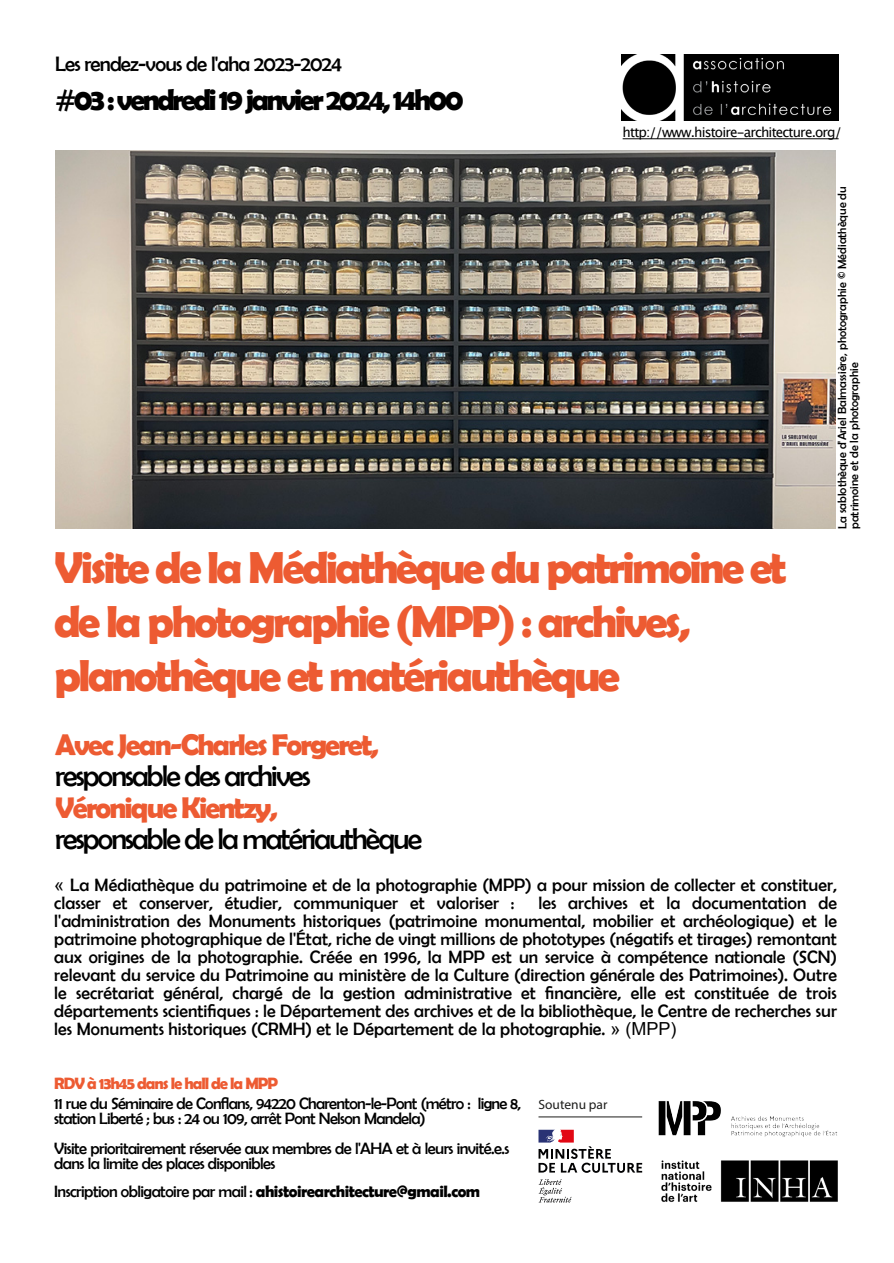
<style>
.page{position:relative;width:894px;height:1263px;background:#fff}
.page>*{position:absolute;margin:0;border:0;box-sizing:border-box;transform-origin:0 0}
.t1{font:700 45px/54px "Berlin Sans FB Demi";letter-spacing:-.065em;color:#ed5b32}
.t2{font:30px "Berlin Sans FB";letter-spacing:-.065em;color:#000}
.t3{font:700 30px "Berlin Sans FB Demi";letter-spacing:-.065em;color:#ed5b32}
.t4{font:700 30px "Berlin Sans FB Demi";letter-spacing:-.085em;color:#000}
.t5{font:21px "Berlin Sans FB";letter-spacing:-.04em;color:#000}
.t6{font:18px/18.1px "Berlin Sans FB";letter-spacing:.005em;color:#000}
.t7{font:16.5px/15px "Berlin Sans FB";letter-spacing:-.04em;color:#000}
.t8{font:700 16.5px "Berlin Sans FB Demi";letter-spacing:-.035em;color:#000}
.t9{font:700 16.5px "Berlin Sans FB Demi";letter-spacing:-.065em;color:#ed5b32}
.t10{font:13.5px "Lucida Grande";letter-spacing:-.065em;color:#000}
.t11{font:13.5px "Myriad Pro";color:#1d1d1b}
.t12{font:12px/12px "Berlin Sans FB";color:#000}
.s1{font-family:"Arial"}
.s2{font-family:"Berlin Sans FB";font-weight:400}
</style>
<div class="page">
<img style="left:621px;top:54px;width:217px;height:67px">
<hr style="left:622px;top:138px;width:216px;height:1px;background:#000">
<img style="left:661px;top:1160px;width:177px;height:42px">
<svg style="left:538px;top:1179px;width:33px;height:23px"></svg>
<svg style="left:538px;top:1130px;width:104px;height:43px"></svg>
<hr style="left:538px;top:1117px;width:104px;height:1px;background:#1d1d1b">
<img style="left:55px;top:150px;width:780px;height:379px">
<img style="left:658px;top:1101px;width:179px;height:36px">
<p class="t5" style="left:55px;top:53px;width:288px">Les rendez-vous de l'aha 2023-2024</p>
<h2 class="t4" style="left:55px;top:82px;width:410px">#03 : vendredi 19 janvier 2024, 14h00</h2>
<p class="t10" style="left:622px;top:126px;width:220px">http://www.histoire-architecture.org/</p>
<p class="t12" style="left:835px;top:529px;width:344px;rotate:-90deg">La sablothèque d'Ariel Balmassière, photographie © Médiathèque du patrimoine et de la photographie</p>
<h1 class="t1" style="left:54px;top:540px;width:733px">Visite de la Médiathèque du patrimoine et de la photographie (MPP) : archives, planothèque et matériauthèque</h1>
<h2 class="t3" style="left:55px;top:727px;width:325px">Avec Jean-Charles Forgeret,</h2>
<h2 class="t2" style="left:55px;top:759px;width:257px">responsable des archives</h2>
<h2 class="t3" style="left:55px;top:790px;width:224px">Véronique Kientzy,</h2>
<h2 class="t2" style="left:55px;top:822px;width:368px">responsable de la matériauthèque</h2>
<p class="t6" style="left:54px;top:875px;width:783px"><span class="s1">«</span> La Médiathèque du patrimoine et de la photographie (MPP) a pour mission de collecter et constituer, classer et conserver, étudier, communiquer et valoriser :</p>
<p class="t6" style="left:54px;top:893px;width:783px;text-align:justify;text-indent:484px">les archives et la documentation de l'administration des Monuments historiques (patrimoine monumental, mobilier et archéologique) et le patrimoine photographique de l'État, riche de vingt millions de phototypes (négatifs et tirages) remontant aux origines de la photographie. Créée en 1996, la MPP est un service à compétence nationale (SCN) relevant du service du Patrimoine au ministère de la Culture (direction générale des Patrimoines). Outre le secrétariat général, chargé de la gestion administrative et financière, elle est constituée de trois départements scientifiques : le Département des archives et de la bibliothèque, le Centre de recherches sur les Monuments historiques (CRMH) et le Département de la photographie. <span class="s1">» (MPP)</span></p>
<p class="t11" style="left:542px;top:963px;width:49px">Soutenu</p>
<p class="t9" style="left:54px;top:1074px;width:225px">RDV à 13h45 dans le hall de la MPP</p>
<p class="t7" style="left:54px;top:1095px;width:468px">11 rue du Séminaire de Conflans, 94220 Charenton-le-Pont (métro : ligne 8, station Liberté ; bus : 24 ou 109, arrêt Pont Nelson Mandela)</p>
<p class="t7" style="left:54px;top:1140px;width:456px">Visite prioritairement réservée aux membres de l'AHA et à leurs invité.e.s dans la limite des places disponibles</p>
<p class="t8" style="left:54px;top:1182px;width:427px"><span class="s2">Inscription obligatoire par mail :</span> ahistoirearchitecture@gmail.com</p>
<p class="t11" style="left:538px;top:1096px;width:70px">Soutenu par</p>
</div>
